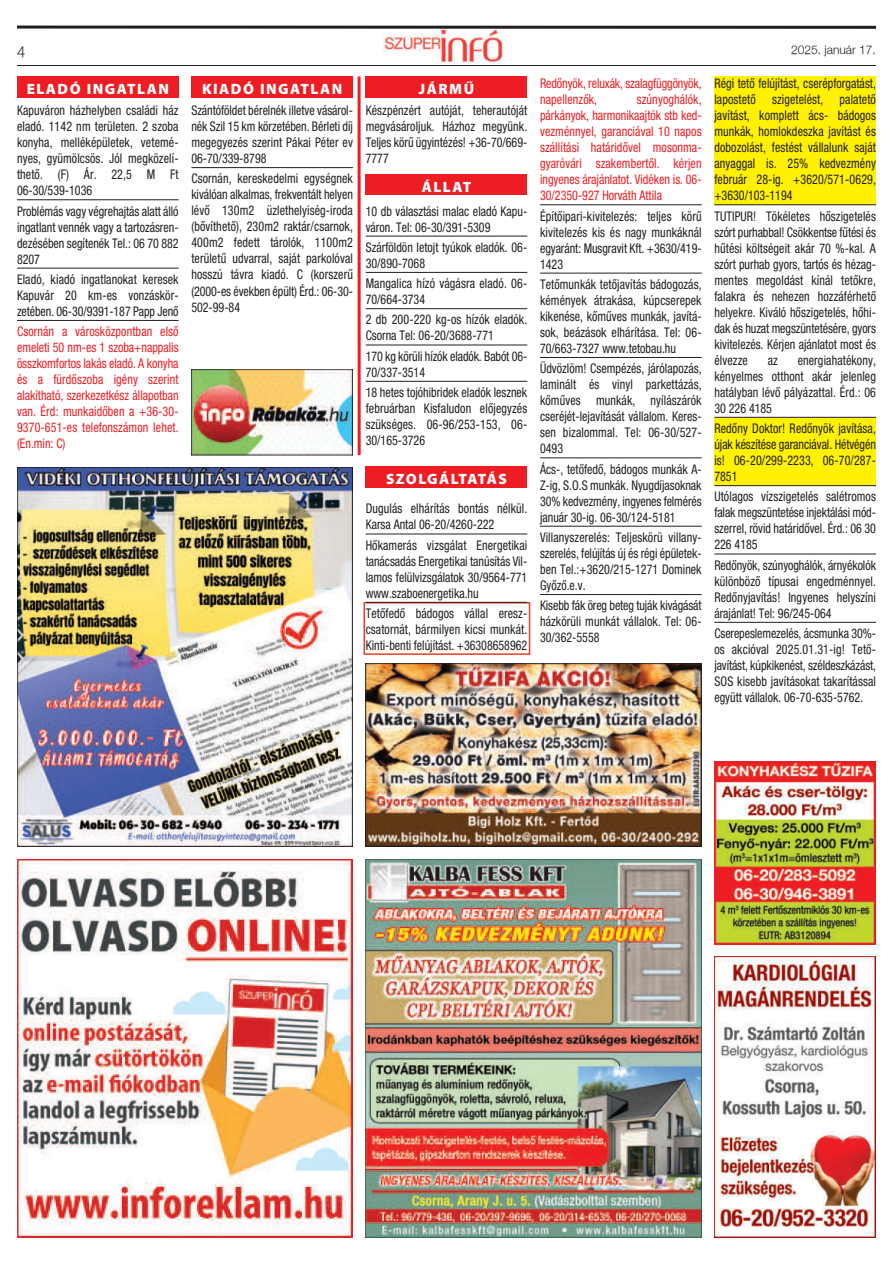
<style>
.page{position:relative;width:893px;height:1263px;background:#fff}
.page>*{position:absolute;margin:0;border:0;box-sizing:border-box;transform-origin:0 0}
.t1{font:900 15px "Myriad Pro";letter-spacing:.1em;color:#fff}
.t2{font:900 15px "Myriad Pro";letter-spacing:.08em;color:#fff}
.t3{font:300 15px "Helvetica";color:#231f20}
.t4{font:condensed 13.35px/16px "Helvetica M";color:#231f20;text-align:justify;scale:.9 1}
.t5{font:condensed 13.35px/16px "Helvetica M";color:#ee1d23;text-align:justify;scale:.9 1}
.t6{font:300 12px "Helvetica";color:#231f20}
</style>
<div class="page">
<img style="left:383px;top:29px;width:120px;height:35px">
<hr style="left:17px;top:26px;width:859px;height:3px;background:#231f20">
<hr style="left:17px;top:65px;width:859px;height:1px;background:#231f20">
<div style="left:714px;top:418px;width:162px;height:67px;background:#fff101"></div>
<img style="left:191px;top:370px;width:162px;height:85px">
<div style="left:714px;top:77px;width:162px;height:128px;background:#fff101"></div>
<div style="left:363px;top:602px;width:167px;height:53px;border:2px solid #ef3c25"></div>
<img style="left:714px;top:957px;width:162px;height:280px">
<hr style="left:191px;top:167px;width:162px;height:1px;background:#231f20">
<hr style="left:714px;top:204px;width:162px;height:1px;background:#231f20">
<hr style="left:714px;top:417px;width:162px;height:1px;background:#231f20">
<hr style="left:714px;top:485px;width:162px;height:1px;background:#231f20">
<hr style="left:714px;top:554px;width:162px;height:1px;background:#231f20">
<hr style="left:714px;top:622px;width:162px;height:1px;background:#231f20">
<hr style="left:17px;top:200px;width:162px;height:1px;background:#231f20">
<hr style="left:17px;top:268px;width:162px;height:1px;background:#231f20">
<hr style="left:17px;top:320px;width:162px;height:1px;background:#231f20">
<hr style="left:358px;top:77px;width:3px;height:378px;background:#ee1d23">
<hr style="left:366px;top:236px;width:161px;height:1px;background:#231f20">
<hr style="left:366px;top:272px;width:161px;height:1px;background:#231f20">
<hr style="left:366px;top:308px;width:161px;height:1px;background:#231f20">
<hr style="left:366px;top:345px;width:161px;height:1px;background:#231f20">
<hr style="left:366px;top:381px;width:161px;height:1px;background:#231f20">
<hr style="left:366px;top:534px;width:161px;height:1px;background:#231f20">
<hr style="left:366px;top:602px;width:161px;height:1px;background:#231f20">
<div style="left:191px;top:77px;width:162px;height:21px;background:#ee1d23"></div>
<div style="left:366px;top:77px;width:161px;height:21px;background:#ee1d23"></div>
<div style="left:17px;top:77px;width:162px;height:21px;background:#ee1d23"></div>
<div style="left:366px;top:174px;width:161px;height:21px;background:#ee1d23"></div>
<div style="left:366px;top:466px;width:161px;height:21px;background:#ee1d23"></div>
<hr style="left:540px;top:204px;width:162px;height:1px;background:#231f20">
<hr style="left:540px;top:273px;width:162px;height:1px;background:#231f20">
<hr style="left:540px;top:357px;width:162px;height:1px;background:#231f20">
<hr style="left:540px;top:458px;width:162px;height:1px;background:#231f20">
<hr style="left:540px;top:526px;width:162px;height:1px;background:#231f20">
<hr style="left:540px;top:594px;width:162px;height:1px;background:#231f20">
<img style="left:366px;top:663px;width:336px;height:183px">
<img style="left:714px;top:761px;width:162px;height:183px">
<img style="left:366px;top:859px;width:336px;height:378px">
<img style="left:17px;top:468px;width:336px;height:378px">
<img style="left:17px;top:859px;width:336px;height:378px">
<p class="t3" style="left:17px;top:46px;width:10px">4</p>
<p class="t6" style="left:791px;top:45px;width:86px">2025. január 17.</p>
<p class="t1" style="left:27px;top:80px;width:144px">ELADÓ INGATLAN</p>
<p class="t1" style="left:202px;top:80px;width:142px">KIADÓ INGATLAN</p>
<p class="t1" style="left:419px;top:80px;width:57px">JÁRMŰ</p>
<p class="t4" style="left:17px;top:102px;width:181px">Kapuváron házhelyben családi ház eladó. 1142 nm területen. 2 szoba konyha, melléképületek, vetemé&shy;nyes, gyümölcsös. Jól megközelí&shy;thető. (F) Ár. 22,5 M Ft 06-30/539-1036</p>
<p class="t4" style="left:17px;top:203px;width:181px">Problémás vagy végrehajtás alatt álló ingatlant vennék vagy a tartozásren&shy;dezésében segítenék Tel.: 06 70 882<br>8207</p>
<p class="t4" style="left:17px;top:271px;width:181px">Eladó, kiadó ingatlanokat keresek Kapuvár 20 km-es vonzáskör&shy;zetében. 06-30/9391-187 Papp Jenő</p>
<p class="t5" style="left:17px;top:323px;width:181px">Csornán a városközpontban első emeleti 50 nm-es 1 szoba+nappalis összkomfortos lakás eladó. A konyha és a fürdőszoba igény szerint alakítható, szerkezetkész állapotban van. Érd: munkaidőben a +36-30- 9370-651-es telefonszámon lehet. (En.min: C)</p>
<p class="t4" style="left:191px;top:102px;width:181px">Szántóföldet bérelnék illetve vásárol&shy;nék Szil 15 km körzetében. Bérleti díj megegyezés szerint Pákai Péter ev 06-70/339-8798</p>
<p class="t4" style="left:191px;top:171px;width:181px">Csornán, kereskedelmi egységnek kiválóan alkalmas, frekventált helyen lévő 130m2 üzlethelyiség-iroda (bővíthető), 230m2 raktár/csarnok, 400m2 fedett tárolók, 1100m2 területű udvarral, saját parkolóval hosszú távra kiadó. C (korszerű (2000-es években épült) Érd.: 06-30- 502-99-84</p>
<p class="t4" style="left:366px;top:102px;width:181px">Készpénzért autóját, teherautóját megvásároljuk. Házhoz megyünk.<br>Teljes körű ügyintézés! +36-70/669- 7777</p>
<p class="t1" style="left:422px;top:178px;width:51px">ÁLLAT</p>
<p class="t4" style="left:366px;top:203px;width:181px">10 db választási malac eladó Kapu&shy;váron. Tel: 06-30/391-5309</p>
<p class="t4" style="left:366px;top:239px;width:181px">Szárföldön letojt tyúkok eladók. 06-<br>30/890-7068</p>
<p class="t4" style="left:366px;top:275px;width:181px">Mangalica hízó vágásra eladó. 06-<br>70/664-3734</p>
<p class="t4" style="left:366px;top:312px;width:181px">2 db 200-220 kg-os hízók eladók.<br>Csorna Tel: 06-20/3688-771</p>
<p class="t4" style="left:366px;top:348px;width:181px">170 kg körüli hízók eladók. Babót 06-<br>70/337-3514</p>
<p class="t4" style="left:366px;top:384px;width:181px">18 hetes tojóhibridek eladók lesznek februárban Kisfaludon előjegyzés szükséges. 06-96/253-153, 06- 30/165-3726</p>
<p class="t2" style="left:386px;top:470px;width:122px">SZOLGÁLTATÁS</p>
<p class="t4" style="left:366px;top:501px;width:181px">Dugulás elhárítás bontás nélkül.<br>Karsa Antal 06-20/4260-222</p>
<p class="t4" style="left:366px;top:537px;width:181px">Hőkamerás vizsgálat Energetikai tanácsadás Energetikai tanúsítás Vil&shy;lamos felülvizsgálatok 30/9564-771 www.szaboenergetika.hu</p>
<p class="t4" style="left:366px;top:605px;width:181px">Tetőfedő bádogos vállal eresz&shy;csatornát, bármilyen kicsi munkát.<br>Kinti-benti felújítást. +36308658962</p>
<p class="t5" style="left:540px;top:75px;width:181px">Redőnyök, reluxák, szalagfüggönyök, napellenzők,</p>
<p class="t5" style="left:540px;top:91px;width:181px;text-indent:97px">szúnyoghálók, párkányok, harmonikaajtók stb ked&shy;vezménnyel, garanciával 10 napos szállítási határidővel mosonma&shy;gyaróvári szakembertől. kérjen ingyenes árajánlatot. Vidéken is. 06- 30/2350-927 Horváth Attila</p>
<p class="t4" style="left:540px;top:208px;width:181px">Építőipari-kivitelezés: teljes körű kivitelezés kis és nagy munkáknál egyaránt: Musgravit Kft. +3630/419- 1423</p>
<p class="t4" style="left:540px;top:276px;width:181px">Tetőmunkák tetőjavítás bádogozás, kémények átrakása, kúpcserepek kikenése, kőműves munkák, javítá&shy;sok, beázások elhárítása. Tel: 06- 70/663-7327 www.tetobau.hu</p>
<p class="t4" style="left:540px;top:360px;width:181px">Üdvözlöm! Csempézés, járólapozás, laminált és vinyl parkettázás, kőműves munkák, nyílászárók cseréjét-lejavítását vállalom. Keres&shy;sen bizalommal. Tel: 06-30/527- 0493</p>
<p class="t4" style="left:540px;top:461px;width:181px">Ács-, tetőfedő, bádogos munkák A-Z-ig, S.O.S munkák. Nyugdíjasoknak 30% kedvezmény, ingyenes felmérés január 30-ig. 06-30/124-5181</p>
<p class="t4" style="left:540px;top:529px;width:181px">Villanyszerelés: Teljeskörü villany&shy;szerelés, felújítás új és régi épületek&shy;ben Tel.:+3620/215-1271 Dominek Győző.e.v.</p>
<p class="t4" style="left:540px;top:597px;width:181px">Kisebb fák öreg beteg tuják kivágását házkörüli munkát vállalok. Tel: 06- 30/362-5558</p>
<p class="t4" style="left:714px;top:75px;width:181px">Régi tető felújítást, cserépforgatást, lapostető szigetelést, palatető javítást, komplett ács- bádogos munkák, homlokdeszka javítást és dobozolást, festést vállalunk saját anyaggal is. 25% kedvezmény február 28-ig. +3620/571-0629, +3630/103-1194</p>
<p class="t4" style="left:714px;top:208px;width:181px">TUTIPUR! Tökéletes hőszigetelés szórt purhabbal! Csökkentse fűtési és hűtési költségeit akár 70 %-kal. A szórt purhab gyors, tartós és hézag&shy;mentes megoldást kínál tetőkre, falakra és nehezen hozzáférhető helyekre. Kiváló hőszigetelés, hőhi&shy;dak és huzat megszüntetésére, gyors kivitelezés. Kérjen ajánlatot most és élvezze</p>
<p class="t4" style="left:714px;top:352px;width:181px;text-indent:83px">energiahatékony, kényelmes otthont akár jelenleg hatályban lévő pályázattal. Érd.: 06<br>30 226 4185</p>
<p class="t4" style="left:714px;top:420px;width:181px">Redőny Doktor! Redőnyök javítása, újak készítése garanciával. Hétvégén is! 06-20/299-2233, 06-70/287- 7851</p>
<p class="t4" style="left:714px;top:489px;width:181px">Utólagos vízszigetelés salétromos falak megszüntetése injektálási mód&shy;szerrel, rövid határidővel. Érd.: 06 30<br>226 4185</p>
<p class="t4" style="left:714px;top:557px;width:181px">Redőnyök, szúnyoghálók, árnyékolók különböző típusai engedménnyel.<br>Redőnyjavítás! Ingyenes helyszíni árajánlat! Tel: 96/245-064</p>
<p class="t4" style="left:714px;top:625px;width:181px">Cserepeslemezelés, ácsmunka 30%- os akcióval 2025.01.31-ig! Tető&shy;javítást, kúpkikenést, széldeszkázást, SOS kisebb javításokat takarítással együtt vállalok. 06-70-635-5762.</p>
<p class="t4" style="left:768px;top:352px;width:13px">az</p>
</div>
